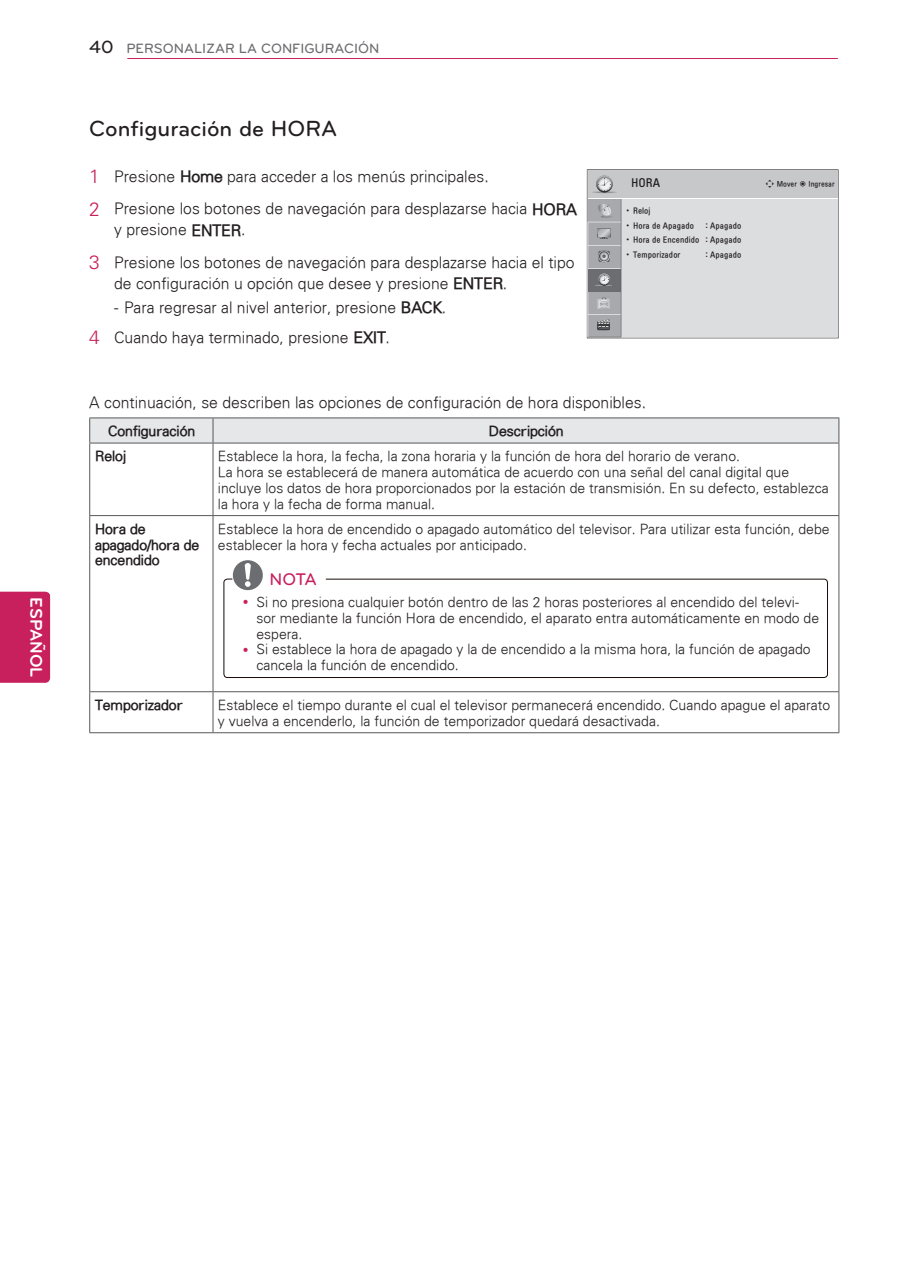
<style>
.page{position:relative;width:903px;height:1275px;background:#fff}
.page>*{position:absolute;margin:0;border:0;box-sizing:border-box;transform-origin:0 0}
.t1{font:500 22.75px "Bryant LG";color:#231f20}
.t2{font:700 21px "Bryant LG";color:#fff}
.t3{font:500 18.38px "Bryant LG";color:#231f20}
.t4{font:700 17.5px "Bryant LG";color:#fff}
.t5{font:500 17.5px "Bryant LG";color:#c8205d}
.t6{font:300 15.75px/32.7px "Univers";color:#231f20}
.t7{font:300 14px/15.8px "Univers";color:#231f20}
.t8{font:300 14px/15.8px "Univers";color:#231f20}
.t9{font:500 14px "Bryant LG";color:#6c6d70}
.t10{font:12.25px "LG Display Eng Kor";color:#231f20}
.t11{font:8.75px "LG Display Eng Kor";color:#231f20}
.t12{font:7.88px "LG Display Eng Kor";color:#231f20}
.s1{font-size:19.25px;color:#c8205d}
.s2{font-style:inherit}
</style>
<div class="page">
<hr style="left:127px;top:58px;width:711px;height:1px;background:#c8205d">
<div style="left:0;top:592px;width:50px;height:90px;background:#c8205d"></div>
<hr style="left:89px;top:417px;width:124px;height:1px;background:#57585a">
<hr style="left:213px;top:417px;width:626px;height:1px;background:#57585a">
<svg style="left:89px;top:418px;width:750px;height:25px;background:#e0e1e3"></svg>
<hr style="left:89px;top:443px;width:124px;height:1px;background:#57585a">
<hr style="left:89px;top:443px;width:1px;height:72px;background:#57585a">
<hr style="left:213px;top:443px;width:626px;height:1px;background:#57585a">
<hr style="left:213px;top:443px;width:1px;height:72px;background:#57585a">
<hr style="left:838px;top:443px;width:1px;height:72px;background:#57585a">
<hr style="left:89px;top:515px;width:124px;height:1px;background:#57585a">
<hr style="left:89px;top:516px;width:1px;height:175px;background:#57585a">
<hr style="left:213px;top:515px;width:626px;height:1px;background:#57585a">
<hr style="left:213px;top:516px;width:1px;height:175px;background:#57585a">
<hr style="left:838px;top:516px;width:1px;height:175px;background:#57585a">
<hr style="left:89px;top:691px;width:124px;height:1px;background:#57585a">
<hr style="left:89px;top:692px;width:1px;height:40px;background:#57585a">
<hr style="left:213px;top:691px;width:626px;height:1px;background:#57585a">
<hr style="left:213px;top:692px;width:1px;height:40px;background:#57585a">
<hr style="left:838px;top:692px;width:1px;height:40px;background:#57585a">
<hr style="left:89px;top:732px;width:124px;height:1px;background:#57585a">
<hr style="left:213px;top:732px;width:626px;height:1px;background:#57585a">
<svg style="left:233px;top:560px;width:30px;height:30px"></svg>
<div style="left:223px;top:579px;width:605px;height:99px;border:1px solid #180b08;border-radius:4px"></div>
<svg style="left:587px;top:169px;width:251px;height:169px;background:#d1d2d4"></svg>
<p class="t4" style="left:47px;top:597px;width:82px;rotate:90deg">ESPAÑOL</p>
<h2 class="t2" style="left:48px;top:618px;width:41px;rotate:90deg">ESP</h2>
<h3 class="t3" style="left:89px;top:36px;width:26px">40</h3>
<p class="t9" style="left:126px;top:40px;width:254px">PERSONALIZAR LA CONFIGURACIÓN</p>
<h1 class="t1" style="left:89px;top:115px;width:250px">Configuración de HORA</h1>
<p class="t6" style="left:89px;top:159px;width:488px"><span class="s1">1</span> Presione <span class="s2">Home</span> para acceder a los menús principales.<br><span class="s1">2</span> Presione los botones de navegación para desplazarse hacia <span class="s2">HORA</span></p>
<p class="t6" style="left:89px;top:213px;width:487px;text-indent:25px">y presione <span class="s2">ENTER</span>.<br><span class="s1">3</span> Presione los botones de navegación para desplazarse hacia el tipo</p>
<p class="t6" style="left:114px;top:267px;width:395px">de configuración u opción que desee y presione <span class="s2">ENTER</span>.</p>
<p class="t6" style="left:89px;top:291px;width:358px;line-height:30.3px;text-indent:25px">- Para regresar al nivel anterior, presione <span class="s2">BACK</span>.<br><span class="s1">4</span> Cuando haya terminado, presione <span class="s2">EXIT</span>.</p>
<p class="t10" style="left:631px;top:174px;width:31px">HORA</p>
<p class="t12" style="left:765px;top:178px;width:71px">ꔂ Mover ꔉ Ingresar</p>
<p class="t11" style="left:626px;top:204px;width:25px">• Reloj</p>
<p class="t11" style="left:626px;top:219px;width:69px">• Hora de Apagado</p>
<p class="t11" style="left:705px;top:219px;width:37px">: Apagado</p>
<p class="t11" style="left:626px;top:233px;width:116px">• Hora de Encendido : Apagado</p>
<p class="t11" style="left:626px;top:248px;width:55px">• Temporizador</p>
<p class="t11" style="left:705px;top:248px;width:37px">: Apagado</p>
<p class="t6" style="left:89px;top:386px;width:558px">A continuación, se describen las opciones de configuración de hora disponibles.</p>
<p class="t8" style="left:108px;top:423px;width:89px">Configuración</p>
<p class="t8" style="left:489px;top:423px;width:76px">Descripción</p>
<p class="t8" style="left:95px;top:448px;width:33px">Reloj</p>
<p class="t7" style="left:218px;top:448px;width:612px">Establece la hora, la fecha, la zona horaria y la función de hora del horario de verano.<br>La hora se establecerá de manera automática de acuerdo con una señal del canal digital que incluye los datos de hora proporcionados por la estación de transmisión. En su defecto, establezca la hora y la fecha de forma manual.</p>
<p class="t8" style="left:95px;top:521px;width:106px">Hora de apagado/hora de encendido</p>
<p class="t7" style="left:218px;top:521px;width:613px">Establece la hora de encendido o apagado automático del televisor. Para utilizar esta función, debe establecer la hora y fecha actuales por anticipado.</p>
<p class="t5" style="left:270px;top:569px;width:49px">NOTA</p>
<p class="t7" style="left:256px;top:594px;width:564px">Si no presiona cualquier botón dentro de las 2 horas posteriores al encendido del televi&shy;sor mediante la función Hora de encendido, el aparato entra automáticamente en modo de espera.<br>Si establece la hora de apagado y la de encendido a la misma hora, la función de apagado cancela la función de encendido.</p>
<p class="t8" style="left:95px;top:697px;width:89px">Temporizador</p>
<p class="t7" style="left:218px;top:697px;width:614px">Establece el tiempo durante el cual el televisor permanecerá encendido. Cuando apague el aparato y vuelva a encenderlo, la función de temporizador quedará desactivada.</p>
</div>
